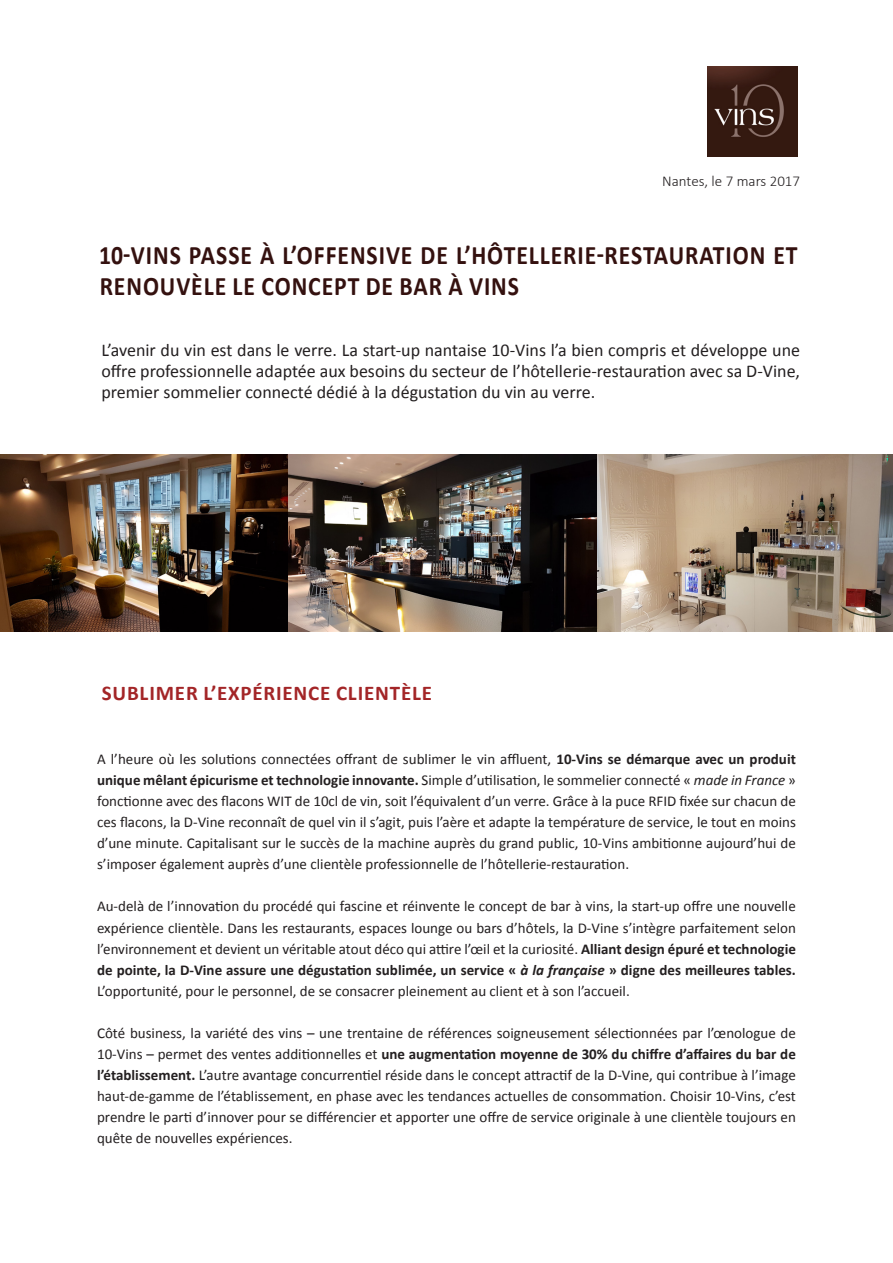
<style>
.page{position:relative;width:893px;height:1263px;background:#fff}
.page>*{position:absolute;margin:0;border:0;box-sizing:border-box;transform-origin:0 0}
.t1{font:700 26.85px/30.6px "Calibri";letter-spacing:.04em;color:#34110f;scale:.89 1}
.t2{font:700 21px "Calibri";letter-spacing:.04em;color:#a32527}
.t3{font:18px/21px "Calibri";color:#231f20;text-align:justify}
.t4{font:15px/21px "Calibri";color:#231f20;text-align:justify}
.t5{font:300 15px "Calibri";color:#231f20}
.s1{font-weight:700}
.s2{font-style:italic}
.s3{font-weight:700;font-style:italic}
</style>
<div class="page">
<img style="left:707px;top:66px;width:90px;height:90px">
<img style="left:0;top:455px;width:289px;height:176px">
<img style="left:289px;top:455px;width:604px;height:176px">
<p class="t5" style="left:662px;top:171px;width:139px">Nantes, le 7 mars 2017</p>
<p class="t1" style="left:99px;top:240px;width:786px">10-VINS PASSE À L’OFFENSIVE DE L’HÔTELLERIE-RESTAURATION ET<br>RENOUVÈLE LE CONCEPT DE BAR À VINS</p>
<p class="t3" style="left:101px;top:339px;width:700px">L’avenir du vin est dans le verre. La start-up nantaise 10-Vins l’a bien compris et développe une offre professionnelle adaptée aux besoins du secteur de l’hôtellerie-restauration avec sa D-Vine, premier sommelier connecté dédié à la dégustation du vin au verre.</p>
<p class="t2" style="left:102px;top:679px;width:332px">SUBLIMER L’EXPÉRIENCE CLIENTÈLE</p>
<p class="t4" style="left:97px;top:749px;width:700px">A l’heure où les solutions connectées offrant de sublimer le vin affluent, <span class="s1">10-Vins se démarque avec un produit unique mêlant épicurisme et technologie innovante.</span> Simple d’utilisation, le sommelier connecté « <span class="s2">made in France</span> » fonctionne avec des flacons WIT de 10cl de vin, soit l’équivalent d’un verre. Grâce à la puce RFID fixée sur chacun de ces flacons, la D-Vine reconnaît de quel vin il s’agit, puis l’aère et adapte la température de service, le tout en moins d’une minute. Capitalisant sur le succès de la machine auprès du grand public, 10-Vins ambitionne aujourd’hui de s’imposer également auprès d’une clientèle professionnelle de l’hôtellerie-restauration.</p>
<p class="t4" style="left:97px;top:896px;width:700px">Au-delà de l’innovation du procédé qui fascine et réinvente le concept de bar à vins, la start-up offre une nouvelle expérience clientèle. Dans les restaurants, espaces lounge ou bars d’hôtels, la D-Vine s’intègre parfaitement selon l’environnement et devient un véritable atout déco qui attire l’œil et la curiosité. <span class="s1">Alliant design épuré et technologie de pointe, la D-Vine assure une dégustation sublimée, un service «</span> <span class="s3">à la française</span> <span class="s1">» digne des meilleures tables.<br></span>L’opportunité, pour le personnel, de se consacrer pleinement au client et à son l’accueil.</p>
<p class="t4" style="left:97px;top:1022px;width:700px">Côté business, la variété des vins – une trentaine de références soigneusement sélectionnées par l’œnologue de 10-Vins – permet des ventes additionnelles et <span class="s1">une augmentation moyenne de 30% du chiffre d’affaires du bar de l’établissement.</span> L’autre avantage concurrentiel réside dans le concept attractif de la D-Vine, qui contribue à l’image haut-de-gamme de l’établissement, en phase avec les tendances actuelles de consommation. Choisir 10-Vins, c’est prendre le parti d’innover pour se différencier et apporter une offre de service originale à une clientèle toujours en quête de nouvelles expériences.</p>
</div>
